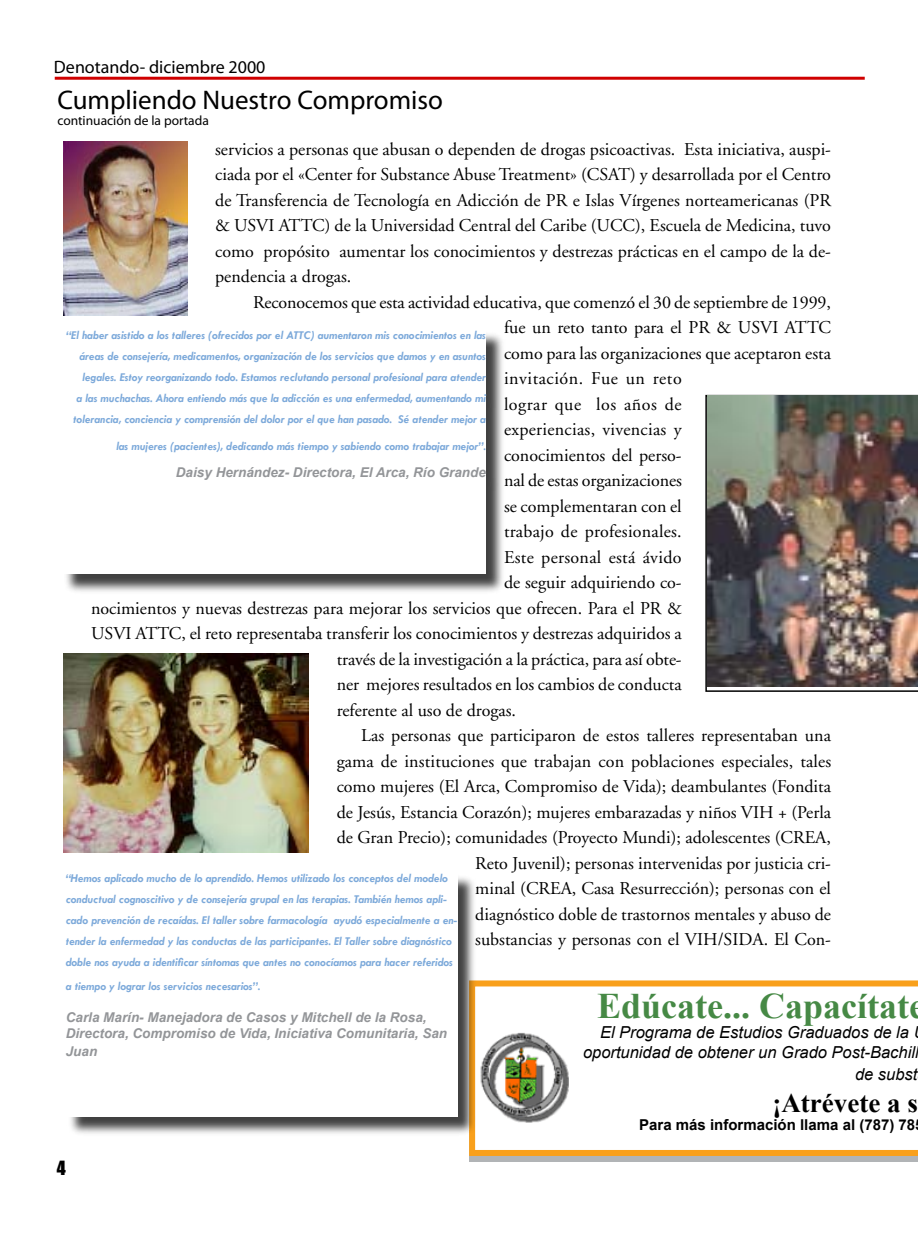
<style>
.page{position:relative;width:918px;height:1242px;background:#fff}
.page>*{position:absolute;margin:0;border:0;box-sizing:border-box;transform-origin:0 0}
.t1{font:700 36px "Times New Roman";color:#468945}
.t2{font:27px "Myriad Pro";color:#000}
.t3{font:700 27px "Times New Roman";color:#000}
.t4{font:18px/25.5px "Adobe Garamond";color:#000;text-align:justify}
.t5{font:18px "Adobe Garamond";letter-spacing:.03em;color:#000}
.t6{font:18px "Myriad Pro";color:#000}
.t7{font:18px "Impact";color:#000}
.t8{font:italic 16.5px/19.8px "Arial";color:#000;text-align:center}
.t9{font:700 15px "Arial";color:#000}
.t10{font:italic 700 13.5px/16.2px "Arial";color:#939598}
.t11{font:13.5px "Myriad Pro";color:#000}
.t12{font:italic 700 12px/21px "Tw Cen";color:#7ca9da;text-align:right}
</style>
<div class="page">
<div style="left:469px;top:1131px;width:449px;height:31px;background:#b1b4b6"></div>
<svg style="left:469px;top:980px;width:449px;height:176px"></svg>
<div style="left:64px;top:331px;width:443px;height:264px;background:#000;opacity:.75"></div>
<div style="left:62px;top:331px;width:424px;height:243px;background:#fff"></div>
<div style="left:66px;top:874px;width:412px;height:264px;background:#000;opacity:.75"></div>
<div style="left:66px;top:873px;width:391px;height:244px;background:#fff"></div>
<svg style="left:705px;top:395px;width:213px;height:297px"></svg>
<img style="left:707px;top:395px;width:211px;height:291px">
<img style="left:477px;top:1031px;width:92px;height:93px">
<hr style="left:55px;top:77px;width:810px;height:3px;background:#d00000">
<img style="left:64px;top:142px;width:123px;height:174px">
<img style="left:63px;top:653px;width:246px;height:199px">
<p class="t6" style="left:54px;top:56px;width:213px">Denotando- diciembre 2000</p>
<h2 class="t2" style="left:57px;top:83px;width:387px">Cumpliendo Nuestro Compromiso</h2>
<p class="t11" style="left:57px;top:112px;width:153px">continuación de la portada</p>
<p class="t4" style="left:215px;top:137px;width:617px">servicios a personas que abusan o dependen de drogas psicoactivas. Esta iniciativa, auspi&shy;ciada por el «Center for Substance Abuse Treatment» (CSAT) y desarrollada por el Centro de Transferencia de Tecnología en Adicción de PR e Islas Vírgenes norteamericanas (PR &amp; USVI ATTC) de la Universidad Central del Caribe (UCC), Escuela de Medicina, tuvo como propósito aumentar los conocimientos y destrezas prácticas en el campo de la de&shy;pendencia a drogas.</p>
<p class="t4" style="left:253px;top:290px;width:579px">Reconocemos que esta actividad educativa, que comenzó el 30 de septiembre de 1999,</p>
<p class="t4" style="left:504px;top:315px;width:329px">fue un reto tanto para el PR &amp; USVI ATTC</p>
<p class="t4" style="left:504px;top:341px;width:329px">como para las organizaciones que aceptaron esta</p>
<p class="t5" style="left:504px;top:369px;width:179px">invitación. Fue un reto</p>
<p class="t5" style="left:504px;top:395px;width:179px">lograr que los años de</p>
<p class="t4" style="left:504px;top:417px;width:179px">experiencias, vivencias y</p>
<p class="t4" style="left:504px;top:443px;width:179px">conocimientos del perso-</p>
<p class="t4" style="left:504px;top:468px;width:179px">nal de estas organizaciones</p>
<p class="t4" style="left:504px;top:494px;width:179px">se complementaran con el</p>
<p class="t4" style="left:504px;top:519px;width:179px">trabajo de profesionales.</p>
<p class="t4" style="left:504px;top:545px;width:179px">Este personal está ávido</p>
<p class="t4" style="left:504px;top:570px;width:179px">de seguir adquiriendo co-</p>
<p class="t4" style="left:91px;top:596px;width:592px">nocimientos y nuevas destrezas para mejorar los servicios que ofrecen. Para el PR &amp;</p>
<p class="t4" style="left:91px;top:621px;width:592px">USVI ATTC, el reto representaba transferir los conocimientos y destrezas adquiridos a</p>
<p class="t4" style="left:337px;top:647px;width:347px">través de la investigación a la práctica, para así obte-</p>
<p class="t4" style="left:337px;top:672px;width:347px">ner mejores resultados en los cambios de conducta</p>
<p class="t4" style="left:337px;top:698px;width:181px">referente al uso de drogas.</p>
<p class="t4" style="left:361px;top:723px;width:471px">Las personas que participaron de estos talleres representaban una</p>
<p class="t4" style="left:337px;top:749px;width:496px">gama de instituciones que trabajan con poblaciones especiales, tales</p>
<p class="t4" style="left:337px;top:774px;width:496px">como mujeres (El Arca, Compromiso de Vida); deambulantes (Fondita</p>
<p class="t4" style="left:337px;top:800px;width:496px">de Jesús, Estancia Corazón); mujeres embarazadas y niños VIH + (Perla</p>
<p class="t4" style="left:337px;top:825px;width:496px">de Gran Precio); comunidades (Proyecto Mundi); adolescentes (CREA,</p>
<p class="t4" style="left:475px;top:851px;width:357px">Reto Juvenil); personas intervenidas por justicia cri-</p>
<p class="t4" style="left:475px;top:876px;width:357px">minal (CREA, Casa Resurrección); personas con el</p>
<p class="t4" style="left:475px;top:902px;width:357px">diagnóstico doble de trastornos mentales y abuso de</p>
<p class="t4" style="left:475px;top:927px;width:357px">substancias y personas con el VIH/SIDA. El Con-</p>
<p class="t12" style="left:66px;top:324px;width:421px">“El haber asistido a los talleres (ofrecidos por el ATTC) aumentaron mis conocimientos en las áreas de consejería, medicamentos, organización de los servicios que damos y en asuntos legales. Estoy reorganizando todo. Estamos reclutando personal profesional para atender<br>a las muchachas. Ahora entiendo más que la adicción es una enfermedad, aumentando mi tolerancia, conciencia y comprensión del dolor por el que han pasado. Sé atender mejor a</p>
<p class="t12" style="left:116px;top:435px;width:371px">las mujeres (pacientes), dedicando más tiempo y sabiendo como trabajar mejor”.</p>
<p class="t10" style="left:176px;top:465px;width:312px">Daisy Hernández- Directora, El Arca, Río Grande</p>
<p class="t12" style="left:66px;top:867px;width:393px;text-align:left">“Hemos aplicado mucho de lo aprendido. Hemos utilizado los conceptos del modelo conductual cognoscitivo y de consejería grupal en las terapias. También hemos apli&shy;cado prevención de recaídas. El taller sobre farmacología ayudó especialmente a en&shy;tender la enfermedad y las conductas de las participantes. El Taller sobre diagnóstico doble nos ayuda a identificar síntomas que antes no conocíamos para hacer referidos</p>
<p class="t12" style="left:66px;top:975px;width:196px">a tiempo y lograr los servicios necesarios”.</p>
<p class="t10" style="left:66px;top:1010px;width:383px">Carla Marín- Manejadora de Casos y Mitchell de la Rosa,<br>Directora, Compromiso de Vida, Iniciativa Comunitaria, San</p>
<p class="t10" style="left:66px;top:1044px;width:33px">Juan</p>
<h1 class="t1" style="left:597px;top:981px;width:329px">Edúcate... Capacítate</h1>
<p class="t8" style="left:583px;top:1023px;width:337px">El Programa de Estudios Graduados de la oportunidad de obtener un Grado Post-Bachill</p>
<p class="t8" style="left:855px;top:1064px;width:64px">de subst</p>
<h2 class="t3" style="left:772px;top:1084px;width:147px">¡Atrévete a s</h2>
<p class="t9" style="left:639px;top:1115px;width:277px">Para más información llama al (787) 78</p>
<p class="t7" style="left:57px;top:1154px;width:10px">4</p>
</div>
